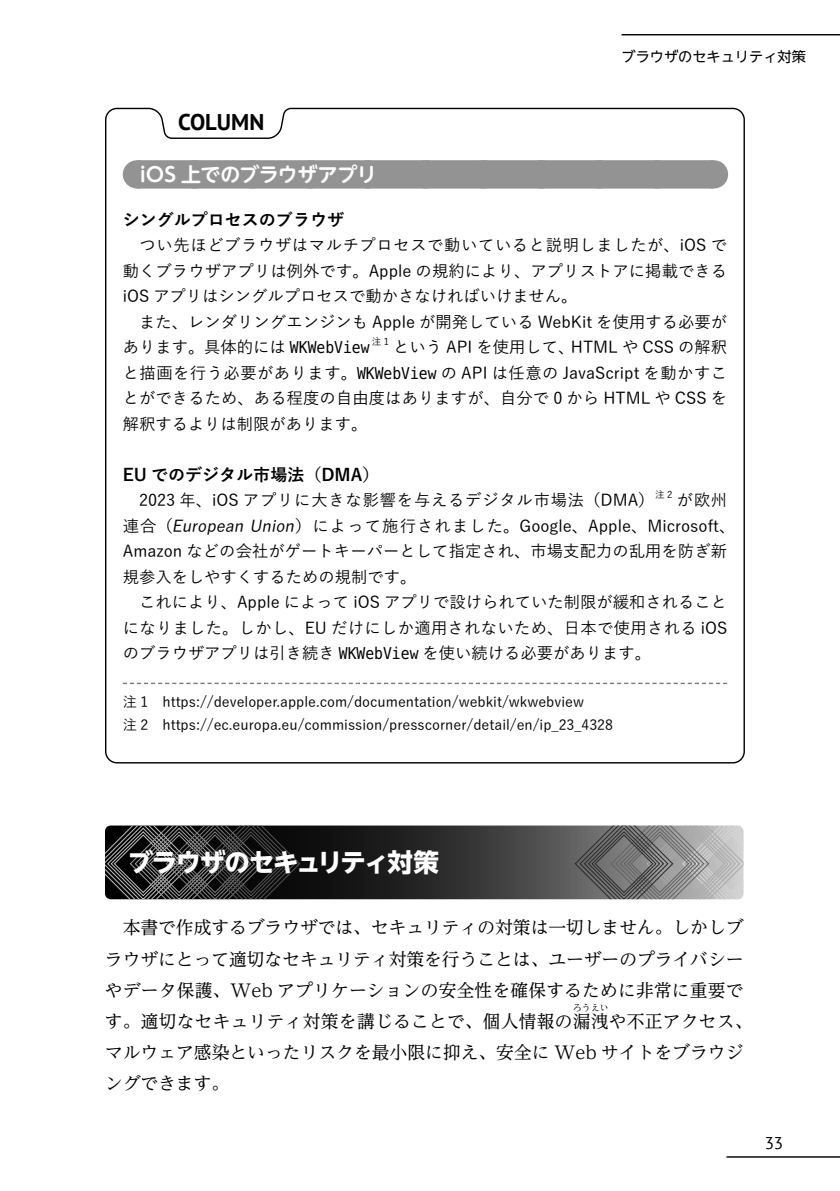
<style>
.page{position:relative;width:840px;height:1191px;background:#fff}
.page>*{position:absolute;margin:0;border:0;box-sizing:border-box;transform-origin:0 0}
.t1{font:700 25.6px "UD Shin Go NT Pr 6 N";letter-spacing:-.06em;color:#fff}
.t2{font:700 22.6px "PT Sans";color:#000}
.t3{font:700 19.8px "UD Shin M Go Pr 6 N De";letter-spacing:-.02em;color:#fff}
.t4{font:17.8px/31.2px "UD Reimin Pr 6 N";letter-spacing:.005em;color:#000}
.t5{font:700 17px "Yu Go Pr 6 N";color:#000}
.t6{font:17px "PT Sans";color:#000}
.t7{font:500 16.2px/25.6px "Yu Go Pr 6 N";letter-spacing:.005em;color:#000}
.t8{font:500 16.2px "Yu Go Pr 6 N";letter-spacing:.05em;color:#000}
.t9{font:500 14.2px/22.6px "Yu Go Pr 6 N";color:#000}
.t10{font:14.2px "UD Shin Go NT Pr 6 N";color:#000}
.t11{font:500 9.6px "Yu Go Pr 6 N";color:#000}
.t12{font:8.8px "UD Reimin Pr 6 N";color:#000}
.s1{font-family:"WDB Sans Mono";font-weight:400}
.s2{font-style:italic}
</style>
<div class="page">
<hr style="left:621px;top:34px;width:218px;height:1px;background:#000">
<hr style="left:726px;top:1156px;width:113px;height:1px;background:#000">
<svg style="left:300px;top:825px;width:274px;height:74px;background:#2f2f2f"></svg>
<svg style="left:105px;top:825px;width:195px;height:74px;background:#2e2e2e"></svg>
<svg style="left:574px;top:825px;width:169px;height:74px;background:#8a8a8a"></svg>
<svg style="left:105px;top:107px;width:640px;height:657px"></svg>
<div style="left:137px;top:160px;width:575px;height:29px;background:#939393"></div>
<svg style="left:194px;top:160px;width:489px;height:29px"></svg>
<svg style="left:712px;top:160px;width:1px;height:29px"></svg>
<svg style="left:123px;top:682px;width:603px;height:2px"></svg>
<p class="t10" style="left:621px;top:45px;width:186px">ブラウザのセキュリティ対策</p>
<h2 class="t2" style="left:178px;top:107px;width:88px">COLUMN</h2>
<p class="t3" style="left:140px;top:157px;width:238px">iOS 上でのブラウザアプリ</p>
<p class="t5" style="left:123px;top:210px;width:223px">シングルプロセスのブラウザ</p>
<p class="t7" style="left:123px;top:230px;width:605px">　つい先ほどブラウザはマルチプロセスで動いていると説明しましたが、iOS で動くブラウザアプリは例外です。Apple の規約により、アプリストアに掲載できるiOS アプリはシングルプロセスで動かさなければいけません。<br>　また、レンダリングエンジンも Apple が開発している WebKit を使用する必要があります。具体的には <span class="s1">WKWebView</span></p>
<p class="t11" style="left:372px;top:333px;width:19px">注1</p>
<p class="t7" style="left:123px;top:332px;width:605px;text-align:justify;text-indent:270px">という API を使用して、HTML や CSS の解釈と描画を行う必要があります。<span class="s1">WKWebView</span> の API は任意の JavaScript を動かすことができるため、ある程度の自由度はありますが、自分で 0 から HTML や CSS を解釈するよりは制限があります。</p>
<p class="t5" style="left:123px;top:465px;width:258px">EU でのデジタル市場法（DMA）</p>
<p class="t8" style="left:123px;top:485px;width:533px">　2023 年、iOS アプリに大きな影響を与えるデジタル市場法（DMA）</p>
<p class="t11" style="left:654px;top:486px;width:19px">注 2</p>
<p class="t7" style="left:123px;top:485px;width:613px;text-indent:553px">が欧州連合（<span class="s2">EuropeanUnion</span>）によって施行されました。Google、Apple、Microsoft、Amazon などの会社がゲートキーパーとして指定され、市場支配力の乱用を防ぎ新規参入をしやすくするための規制です。<br>　これにより、Apple によって iOS アプリで設けられていた制限が緩和されることになりました。しかし、EU だけにしか適用されないため、日本で使用される iOSのブラウザアプリは引き続き <span class="s1">WKWebView</span> を使い続ける必要があります。</p>
<p class="t9" style="left:123px;top:689px;width:491px">注 1 https://developer.apple.com/documentation/webkit/wkwebview<br>注 2 https://ec.europa.eu/commission/presscorner/detail/en/ip_23_4328</p>
<h1 class="t1" style="left:128px;top:841px;width:312px">ブラウザのセキュリティ対策</h1>
<p class="t4" style="left:105px;top:911px;width:648px">　本書で作成するブラウザでは、セキュリティの対策は一切しません。しかしブラウザにとって適切なセキュリティ対策を行うことは、ユーザーのプライバシーやデータ保護、Web アプリケーションの安全性を確保するために非常に重要です。適切なセキュリティ対策を講じることで、個人情報の漏洩や不正アクセス、</p>
<p class="t12" style="left:572px;top:1000px;width:37px">ろうえい</p>
<p class="t4" style="left:105px;top:1036px;width:639px">マルウェア感染といったリスクを最小限に抑え、安全に Web サイトをブラウジングできます。</p>
<p class="t6" style="left:764px;top:1131px;width:20px">33</p>
</div>
